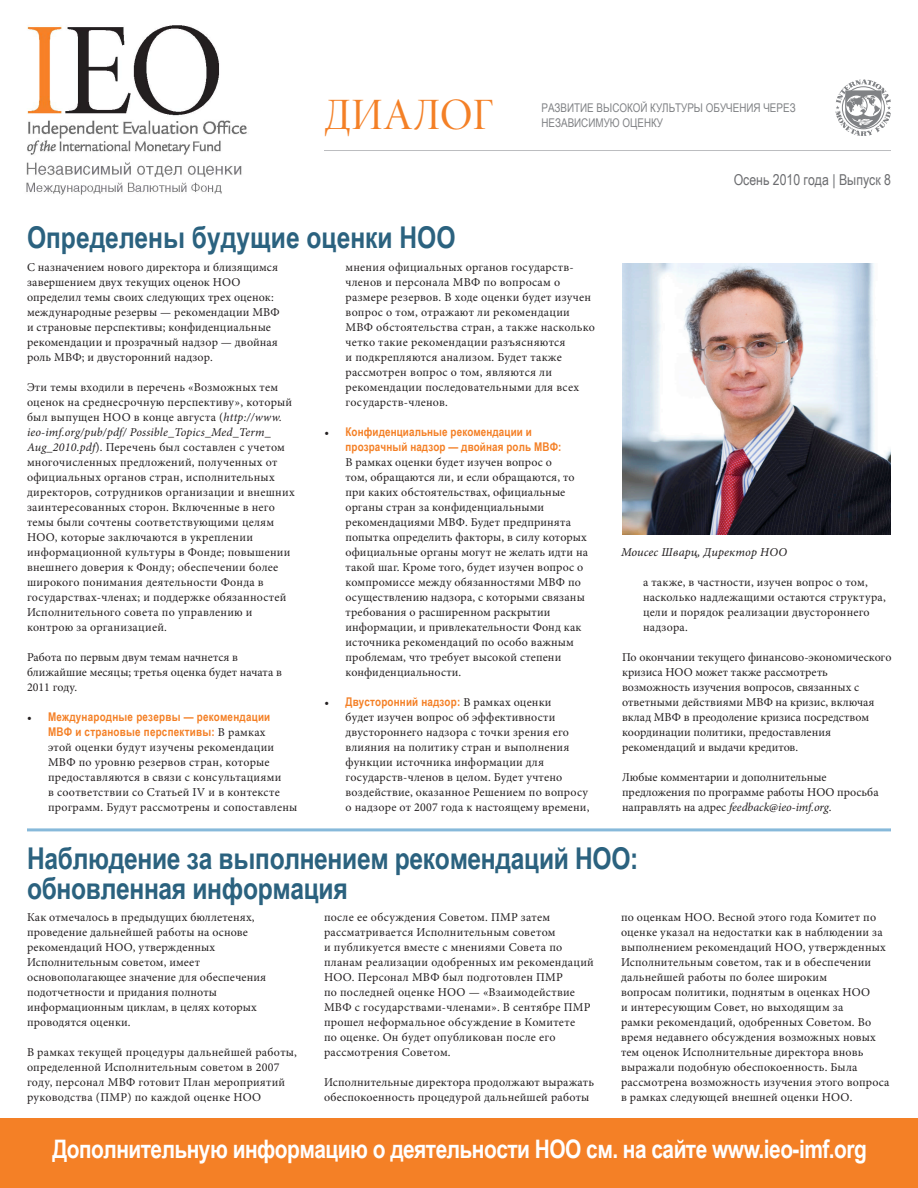
<style>
.page{position:relative;width:918px;height:1188px;background:#fff}
.page>*{position:absolute;margin:0;border:0;box-sizing:border-box;transform-origin:0 0}
.t1{font:45px "Minion Pro Disp";color:#f48026}
.title_Russian{font:700 30px/30px "Arial Narrow";letter-spacing:-.01em;color:#2b627f}
.body{font:700 25.5px "Arial Narrow";letter-spacing:-.02em;color:#fff}
.t2{font:15px "Arial Narrow";color:#6c6d70}
.body-2{font:12px/15px "Minion Pro";letter-spacing:.015em;color:#231f20}
.bullet{font:12px/15px "Minion Pro";letter-spacing:.015em;color:#231f20}
.t3{font:12px/14.4px "Arial Narrow";color:#808285}
.t4{font:12px "Minion Pro It Capt";letter-spacing:.01em;color:#231f20}
.s1{font-style:italic}
.s2{font-family:"Arial Narrow";font-weight:700;color:#f48026}
</style>
<div class="page">
<hr style="left:27px;top:828px;width:864px;height:3px;background:#87b9da">
<img style="left:623px;top:264px;width:268px;height:270px">
<hr style="left:324px;top:150px;width:567px;height:1px;background:#bcbdc0">
<svg style="left:836px;top:80px;width:55px;height:56px"></svg>
<img style="left:26px;top:25px;width:221px;height:170px">
<div style="left:0;top:1118px;width:918px;height:70px;background:#f48026"></div>
<p class="t1" style="left:324px;top:88px;width:171px">ДИАЛОГ</p>
<p class="t3" style="left:542px;top:100px;width:256px">РАЗВИТИЕ ВЫСОКОЙ КУЛЬТУРЫ ОБУЧЕНИЯ ЧЕРЕЗ<br>НЕЗАВИСИМУЮ ОЦЕНКУ</p>
<p class="t2" style="left:734px;top:169px;width:159px">Осень 2010 года | Выпуск 8</p>
<p class="title_Russian" style="left:27px;top:221px;width:430px">Определены будущие оценки НОО</p>
<p class="body-2" style="left:27px;top:260px;width:254px">С назначением нового директора и близящимся завершением двух текущих оценок НОО определил темы своих следующих трех оценок: международные резервы — рекомендации МВФ и страновые перспективы; конфиденциальные рекомендации и прозрачный надзор — двойная роль МВФ; и двусторонний надзор.</p>
<p class="body-2" style="left:27px;top:380px;width:269px">Эти темы входили в перечень «Возможных тем оценок на среднесрочную перспективу», который был выпущен НОО в конце августа (<span class="s1">http://www. ieo-imf.org/pub/pdf/ Possible_Topics_Med_Term_ Aug_2010.pdf</span>). Перечень был составлен с учетом многочисленных предложений, полученных от официальных органов стран, исполнительных директоров, сотрудников организации и внешних заинтересованных сторон. Включенные в него темы были сочтены соответствующими целям НОО, которые заключаются в укреплении информационной культуры в Фонде; повышении внешнего доверия к Фонду; обеспечении более широкого понимания деятельности Фонда в государствах-членах; и поддержке обязанностей Исполнительного совета по управлению и контрою за организацией.</p>
<p class="body-2" style="left:27px;top:650px;width:256px">Работа по первым двум темам начнется в ближайшие месяцы; третья оценка будет начата в<br>2011 году.</p>
<p class="bullet" style="left:48px;top:710px;width:251px;text-indent:-21px">• <span class="s2">Международные резервы — рекомендации МВФ и страновые перспективы:</span> В рамках<br>этой оценки будут изучены рекомендации МВФ по уровню резервов стран, которые предоставляются в связи с консультациями<br>в соответствии со Статьей IV и в контексте программ. Будут рассмотрены и сопоставлены</p>
<p class="bullet" style="left:345px;top:260px;width:251px">мнения официальных органов государств&shy;членов и персонала МВФ по вопросам о размере резервов. В ходе оценки будет изучен вопрос о том, отражают ли рекомендации МВФ обстоятельства стран, а также насколько четко такие рекомендации разъясняются<br>и подкрепляются анализом. Будет также рассмотрен вопрос о том, являются ли рекомендации последовательными для всех государств-членов.</p>
<p class="bullet" style="left:345px;top:425px;width:244px;text-indent:-21px">• <span class="s2">Конфиденциальные рекомендации и прозрачный надзор — двойная роль МВФ:<br></span>В рамках оценки будет изучен вопрос о<br>том, обращаются ли, и если обращаются, то при каких обстоятельствах, официальные органы стран за конфиденциальными рекомендациями МВФ. Будет предпринята попытка определить факторы, в силу которых официальные органы могут не желать идти на такой шаг. Кроме того, будет изучен вопрос о компромиссе между обязанностями МВФ по осуществлению надзора, с которыми связаны требования о расширенном раскрытии информации, и привлекательности Фонд как источника рекомендаций по особо важным проблемам, что требует высокой степени конфиденциальности.</p>
<p class="bullet" style="left:345px;top:695px;width:246px;text-indent:-21px">• <span class="s2">Двусторонний надзор:</span> В рамках оценки<br>будет изучен вопрос об эффективности двустороннего надзора с точки зрения его влияния на политику стран и выполнения функции источника информации для государств-членов в целом. Будет учтено воздействие, оказанное Решением по вопросу о надзоре от 2007 года к настоящему времени,</p>
<p class="t4" style="left:621px;top:545px;width:168px">Моисес Шварц, Директор НОО</p>
<p class="bullet" style="left:643px;top:575px;width:244px">а также, в частности, изучен вопрос о том, насколько надлежащими остаются структура, цели и порядок реализации двустороннего надзора.</p>
<p class="body-2" style="left:622px;top:650px;width:271px">По окончании текущего финансово-экономического кризиса НОО может также рассмотреть возможность изучения вопросов, связанных с ответными действиями МВФ на кризис, включая вклад МВФ в преодоление кризиса посредством координации политики, предоставления рекомендаций и выдачи кредитов.</p>
<p class="body-2" style="left:622px;top:770px;width:258px">Любые комментарии и дополнительные предложения по программе работы НОО просьба направлять на адрес <span class="s1">feedback@ieo-imf.org</span>.</p>
<p class="title_Russian" style="left:27px;top:842px;width:613px">Наблюдение за выполнением рекомендаций НОО: обновленная информация</p>
<p class="body-2" style="left:27px;top:910px;width:241px">Как отмечалось в предыдущих бюллетенях, проведение дальнейшей работы на основе рекомендаций НОО, утвержденных Исполнительным советом, имеет основополагающее значение для обеспечения подотчетности и придания полноты информационным циклам, в целях которых проводятся оценки.</p>
<p class="body-2" style="left:27px;top:1045px;width:272px">В рамках текущей процедуры дальнейшей работы, определенной Исполнительным советом в 2007 году, персонал МВФ готовит План мероприятий руководства (ПМР) по каждой оценке НОО</p>
<p class="body-2" style="left:324px;top:910px;width:271px">после ее обсуждения Советом. ПМР затем рассматривается Исполнительным советом<br>и публикуется вместе с мнениями Совета по планам реализации одобренных им рекомендаций НОО. Персонал МВФ был подготовлен ПМР<br>по последней оценке НОО — «Взаимодействие МВФ с государствами-членами». В сентябре ПМР прошел неформальное обсуждение в Комитете<br>по оценке. Он будет опубликован после его рассмотрения Советом.</p>
<p class="body-2" style="left:324px;top:1075px;width:272px">Исполнительные директора продолжают выражать обеспокоенность процедурой дальнейшей работы</p>
<p class="body-2" style="left:621px;top:910px;width:270px">по оценкам НОО. Весной этого года Комитет по оценке указал на недостатки как в наблюдении за выполнением рекомендаций НОО, утвержденных Исполнительным советом, так и в обеспечении дальнейшей работы по более широким<br>вопросам политики, поднятым в оценках НОО<br>и интересующим Совет, но выходящим за<br>рамки рекомендаций, одобренных Советом. Во время недавнего обсуждения возможных новых тем оценок Исполнительные директора вновь выражали подобную обеспокоенность. Была рассмотрена возможность изучения этого вопроса в рамках следующей внешней оценки НОО.</p>
<p class="body" style="left:53px;top:1130px;width:816px">Дополнительную информацию о деятельности НОО см. на сайте www.ieo-imf.org</p>
</div>
